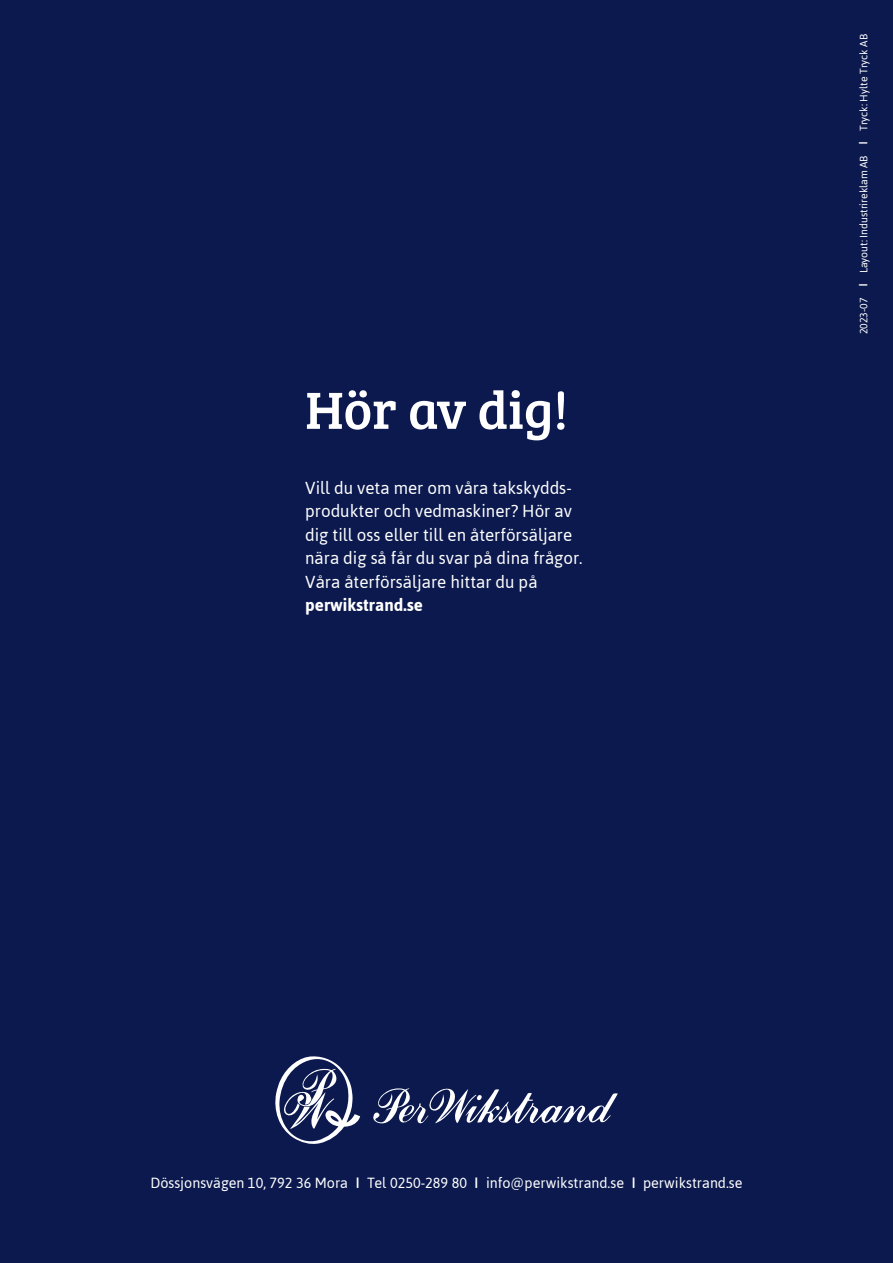
<style>
.page{position:relative;width:893px;height:1263px;background:#0b194e}
.page>*{position:absolute;margin:0;border:0;box-sizing:border-box;transform-origin:0 0}
.t1{font:54px "Bree Serif";color:#fff}
.t2{font:19.5px/23.4px "Jaldi";color:#fff}
.t3{font:16.5px "Jaldi";color:#fff}
.t4{font:12px "Jaldi";color:#fff}
.s1{font-weight:700}
.s2{font-size:18px}
.s3{font-size:22.5px}
</style>
<div class="page">
<svg style="left:372px;top:1086px;width:246px;height:40px;background:#424c75"></svg>
<svg style="left:275px;top:1056px;width:85px;height:88px"></svg>
<p class="t1" style="left:305px;top:371px;width:265px">Hör av dig!</p>
<p class="t2" style="left:305px;top:476px;width:279px">Vill du veta mer om våra takskydds&shy;produkter och vedmaskiner? Hör av dig till oss eller till en återförsäljare nära dig så får du svar på dina frågor.<br>Våra återförsäljare hittar du på <span class="s1">perwikstrand.se</span></p>
<p class="t4" style="left:854px;top:334px;width:302px;rotate:-90deg">2023-07 <span class="s2">ı</span> Layout: Industrireklam AB <span class="s2">ı</span> Tryck: Hylte Tryck AB</p>
<p class="t3" style="left:150px;top:1168px;width:594px">Dössjonsvägen 10, 792 36 Mora <span class="s3">ı</span> Tel 0250-289 80 <span class="s3">ı</span> info@perwikstrand.se <span class="s3">ı</span> perwikstrand.se</p>
</div>
